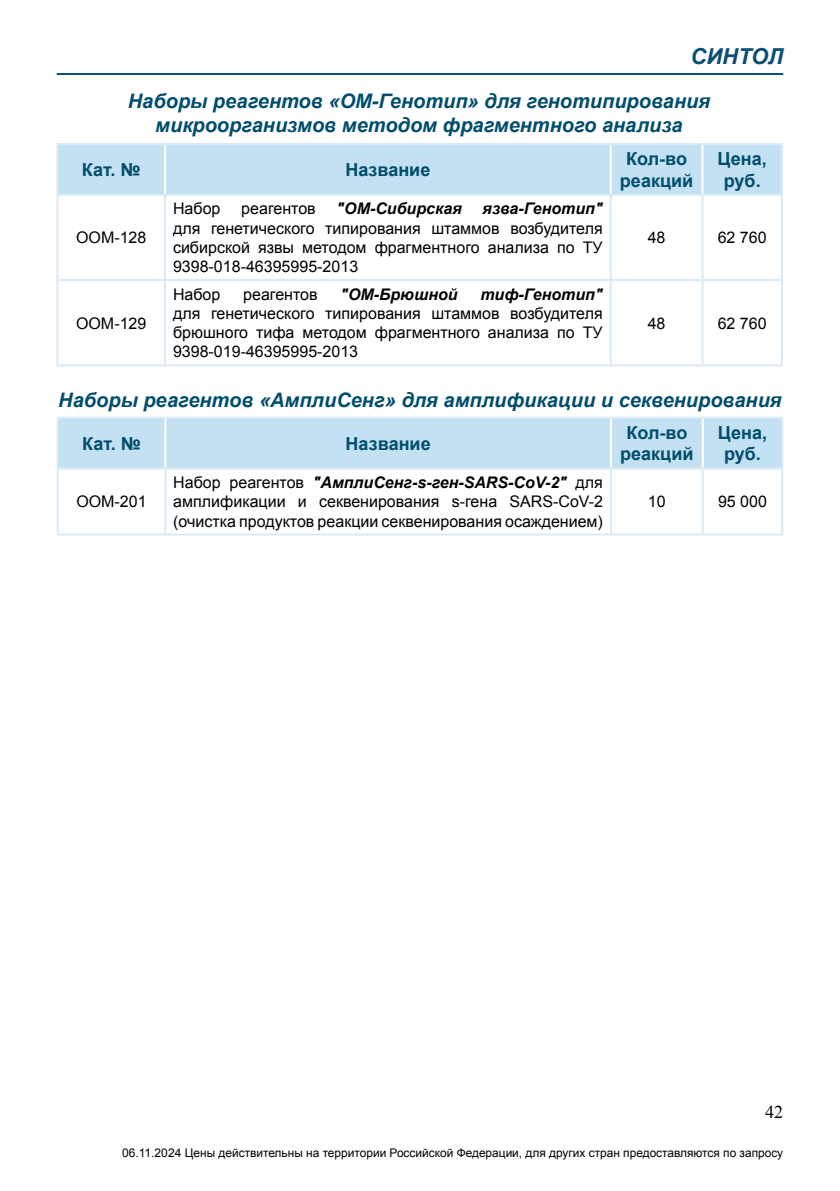
<style>
.page{position:relative;width:840px;height:1191px;background:#fff}
.page>*{position:absolute;margin:0;border:0;box-sizing:border-box;transform-origin:0 0}
.t1{font:italic 700 22px "Arial";color:#0a4f73}
.t2{font:italic 700 20px/24px "Arial";color:#004d6d;text-align:center}
.t3{font:700 18px/21.6px "Arial";color:#004d6d;text-align:center}
.t4{font:18px "Times New Roman";color:#000}
.t5{font:16px/19.2px "Arial";color:#000;text-align:justify}
.t6{font:italic 700 16px "Arial";color:#000}
.t7{font:11.8px "Arial";color:#000}
.s1{font-weight:700;font-style:italic}
.s2{font-size:12px}
</style>
<div class="page">
<hr style="left:57px;top:73px;width:725px;height:2px;background:#0a4f73">
<div style="left:58px;top:145px;width:722px;height:49px;background:#c4e1f3"></div>
<hr style="left:56px;top:143px;width:109px;height:2px;background:#daeaf5">
<hr style="left:56px;top:145px;width:2px;height:49px;background:#daeaf5">
<hr style="left:165px;top:143px;width:445px;height:2px;background:#daeaf5">
<hr style="left:610px;top:143px;width:92px;height:2px;background:#daeaf5">
<hr style="left:702px;top:143px;width:80px;height:2px;background:#daeaf5">
<hr style="left:780px;top:145px;width:2px;height:49px;background:#daeaf5">
<hr style="left:164px;top:145px;width:2px;height:49px;background:#fff">
<hr style="left:609px;top:145px;width:2px;height:49px;background:#fff">
<hr style="left:701px;top:145px;width:2px;height:49px;background:#fff">
<hr style="left:56px;top:194px;width:109px;height:2px;background:#daeaf5">
<hr style="left:56px;top:196px;width:2px;height:83px;background:#daeaf5">
<hr style="left:165px;top:194px;width:445px;height:2px;background:#daeaf5">
<hr style="left:164px;top:196px;width:2px;height:83px;background:#daeaf5">
<hr style="left:610px;top:194px;width:92px;height:2px;background:#daeaf5">
<hr style="left:609px;top:196px;width:2px;height:83px;background:#daeaf5">
<hr style="left:702px;top:194px;width:80px;height:2px;background:#daeaf5">
<hr style="left:701px;top:196px;width:2px;height:83px;background:#daeaf5">
<hr style="left:780px;top:196px;width:2px;height:83px;background:#daeaf5">
<hr style="left:56px;top:279px;width:109px;height:2px;background:#daeaf5">
<hr style="left:56px;top:281px;width:2px;height:83px;background:#daeaf5">
<hr style="left:165px;top:279px;width:445px;height:2px;background:#daeaf5">
<hr style="left:164px;top:281px;width:2px;height:83px;background:#daeaf5">
<hr style="left:610px;top:279px;width:92px;height:2px;background:#daeaf5">
<hr style="left:609px;top:281px;width:2px;height:83px;background:#daeaf5">
<hr style="left:702px;top:279px;width:80px;height:2px;background:#daeaf5">
<hr style="left:701px;top:281px;width:2px;height:83px;background:#daeaf5">
<hr style="left:780px;top:281px;width:2px;height:83px;background:#daeaf5">
<hr style="left:56px;top:364px;width:109px;height:2px;background:#daeaf5">
<hr style="left:165px;top:364px;width:445px;height:2px;background:#daeaf5">
<hr style="left:610px;top:364px;width:92px;height:2px;background:#daeaf5">
<hr style="left:702px;top:364px;width:80px;height:2px;background:#daeaf5">
<div style="left:59px;top:419px;width:721px;height:48px;background:#c4e1f3"></div>
<hr style="left:57px;top:417px;width:108px;height:2px;background:#daeaf5">
<hr style="left:57px;top:419px;width:2px;height:48px;background:#daeaf5">
<hr style="left:165px;top:417px;width:445px;height:2px;background:#daeaf5">
<hr style="left:610px;top:417px;width:92px;height:2px;background:#daeaf5">
<hr style="left:702px;top:417px;width:80px;height:2px;background:#daeaf5">
<hr style="left:780px;top:419px;width:2px;height:48px;background:#daeaf5">
<hr style="left:164px;top:419px;width:2px;height:48px;background:#fff">
<hr style="left:609px;top:419px;width:2px;height:48px;background:#fff">
<hr style="left:701px;top:419px;width:2px;height:48px;background:#fff">
<hr style="left:57px;top:467px;width:108px;height:2px;background:#daeaf5">
<hr style="left:57px;top:469px;width:2px;height:64px;background:#daeaf5">
<hr style="left:165px;top:467px;width:445px;height:2px;background:#daeaf5">
<hr style="left:164px;top:469px;width:2px;height:64px;background:#daeaf5">
<hr style="left:610px;top:467px;width:92px;height:2px;background:#daeaf5">
<hr style="left:609px;top:469px;width:2px;height:64px;background:#daeaf5">
<hr style="left:702px;top:467px;width:80px;height:2px;background:#daeaf5">
<hr style="left:701px;top:469px;width:2px;height:64px;background:#daeaf5">
<hr style="left:780px;top:469px;width:2px;height:64px;background:#daeaf5">
<hr style="left:57px;top:533px;width:108px;height:2px;background:#daeaf5">
<hr style="left:165px;top:533px;width:445px;height:2px;background:#daeaf5">
<hr style="left:610px;top:533px;width:92px;height:2px;background:#daeaf5">
<hr style="left:702px;top:533px;width:80px;height:2px;background:#daeaf5">
<h1 class="t1" style="left:690px;top:42px;width:94px">СИНТОЛ</h1>
<p class="t2" style="left:128px;top:90px;width:583px">Наборы реагентов «ОМ-Генотип» для генотипирования микроорганизмов методом фрагментного анализа</p>
<p class="t3" style="left:82px;top:159px;width:60px">Кат. №</p>
<p class="t3" style="left:345px;top:159px;width:86px">Название</p>
<p class="t3" style="left:619px;top:149px;width:75px">Кол-во реакций</p>
<p class="t3" style="left:717px;top:149px;width:51px">Цена, руб.</p>
<p class="t5" style="left:76px;top:228px;width:72px">OOМ-128</p>
<p class="t5" style="left:173px;top:199px;width:49px">Набор</p>
<p class="t5" style="left:241px;top:199px;width:76px">реагентов</p>
<p class="t6" style="left:336px;top:198px;width:126px">"ОМ-Сибирская</p>
<p class="t6" style="left:482px;top:198px;width:121px">язва-Генотип"</p>
<p class="t5" style="left:173px;top:219px;width:431px">для генетического типирования штаммов возбудителя сибирской язвы методом фрагментного анализа по ТУ 9398-018-46395995-2013</p>
<p class="t5" style="left:647px;top:228px;width:19px">48</p>
<p class="t5" style="left:717px;top:228px;width:50px">62 760</p>
<p class="t5" style="left:173px;top:285px;width:49px">Набор</p>
<p class="t5" style="left:243px;top:285px;width:76px">реагентов</p>
<p class="t6" style="left:340px;top:284px;width:119px">"ОМ-Брюшной</p>
<p class="t6" style="left:480px;top:284px;width:124px">тиф-Генотип"</p>
<p class="t5" style="left:173px;top:304px;width:431px">для генетического типирования штаммов возбудителя брюшного тифа методом фрагментного анализа по ТУ 9398-019-46395995-2013</p>
<p class="t5" style="left:647px;top:313px;width:19px">48</p>
<p class="t5" style="left:717px;top:313px;width:50px">62 760</p>
<p class="t2" style="left:58px;top:389px;width:724px">Наборы реагентов «АмплиСенг» для амплификации и секвенирования</p>
<p class="t3" style="left:82px;top:433px;width:60px">Кат. №</p>
<p class="t3" style="left:345px;top:433px;width:86px">Название</p>
<p class="t3" style="left:620px;top:422px;width:75px">Кол-во реакций</p>
<p class="t3" style="left:717px;top:422px;width:51px">Цена, руб.</p>
<p class="t5" style="left:76px;top:492px;width:72px">ООМ-201</p>
<p class="t5" style="left:76px;top:313px;width:72px">OOМ-129</p>
<p class="t5" style="left:173px;top:473px;width:431px">Набор реагентов <span class="s1">"АмплиСенг-s-ген-SARS-CoV-2"</span> для амплификации и секвенирования s-гена SARS-CoV-2 (очистка продуктов реакции секвенирования осаждением)</p>
<p class="t5" style="left:647px;top:492px;width:19px">10</p>
<p class="t5" style="left:717px;top:492px;width:50px">95 000</p>
<p class="t4" style="left:764px;top:1100px;width:19px">42</p>
<p class="t7" style="left:122px;top:1145px;width:662px"><span class="s2">06.11.2024</span> Цены действительны на территории Российской Федерации, для других стран предоставляются по запросу</p>
</div>
